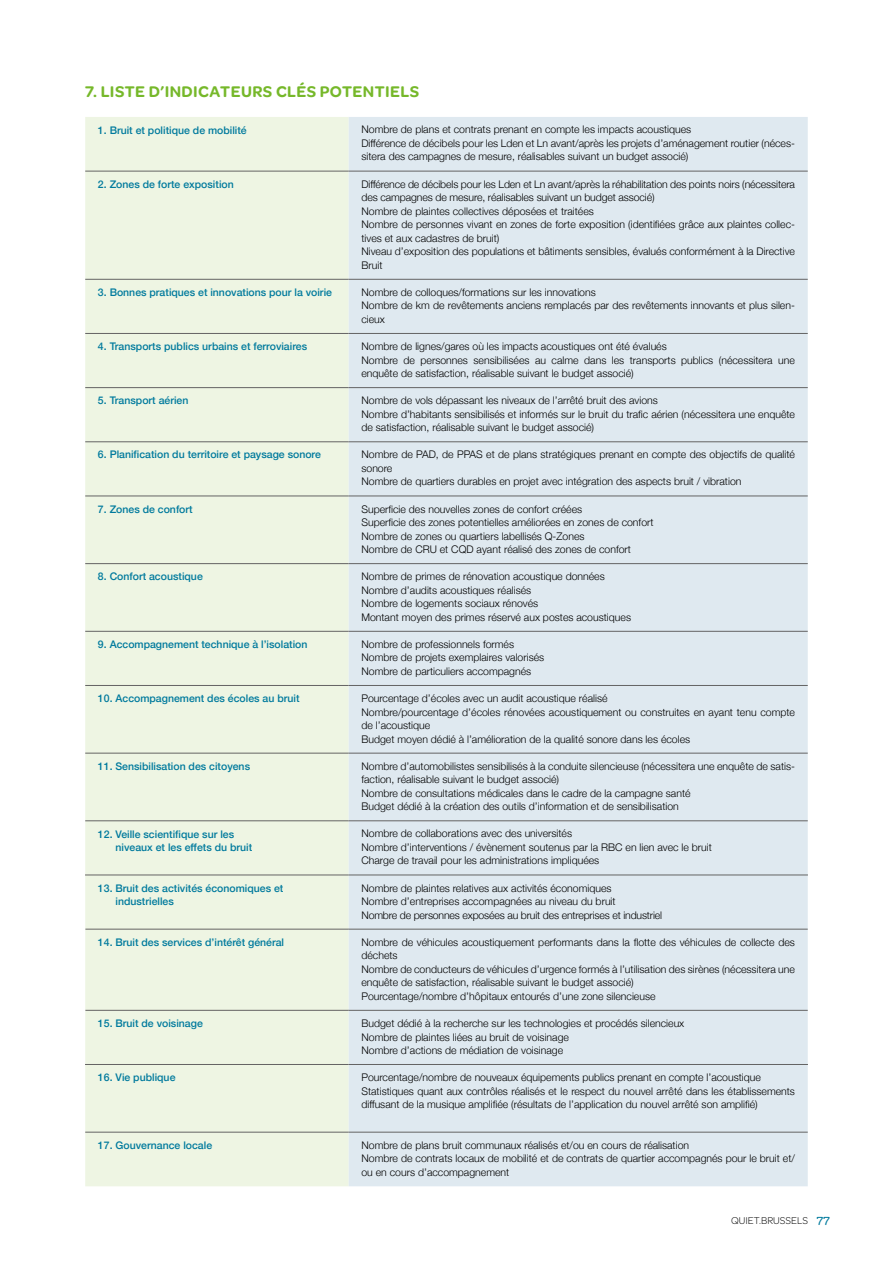
<style>
.page{position:relative;width:893px;height:1263px;background:#fff}
.page>*{position:absolute;margin:0;border:0;box-sizing:border-box;transform-origin:0 0}
.t1{font:600 16.5px "Omnes";letter-spacing:.025em;color:#76b82a}
.t2{font:300 10.5px/13.5px "Helvetica Neue";color:#000}
.t3{font:500 10.5px/13.5px "Helvetica Neue";color:#007a9d}
.t4{font:300 10.5px "Omnes";color:#000}
.s1{font-family:"Mija";font-weight:400;font-size:12px;color:#007a9d}
</style>
<div class="page">
<div style="left:85px;top:117px;width:264px;height:1069px;background:#eef5e3"></div>
<div style="left:349px;top:117px;width:459px;height:1069px;background:#dfe9f0"></div>
<hr style="left:85px;top:171px;width:264px;height:1px;background:#646363">
<hr style="left:349px;top:171px;width:459px;height:1px;background:#646363">
<hr style="left:85px;top:279px;width:264px;height:1px;background:#646363">
<hr style="left:349px;top:279px;width:459px;height:1px;background:#646363">
<hr style="left:85px;top:333px;width:264px;height:1px;background:#646363">
<hr style="left:349px;top:333px;width:459px;height:1px;background:#646363">
<hr style="left:85px;top:387px;width:264px;height:1px;background:#646363">
<hr style="left:349px;top:387px;width:459px;height:1px;background:#646363">
<hr style="left:85px;top:441px;width:264px;height:1px;background:#646363">
<hr style="left:349px;top:441px;width:459px;height:1px;background:#646363">
<hr style="left:85px;top:496px;width:264px;height:1px;background:#646363">
<hr style="left:349px;top:496px;width:459px;height:1px;background:#646363">
<hr style="left:85px;top:563px;width:264px;height:1px;background:#646363">
<hr style="left:349px;top:563px;width:459px;height:1px;background:#646363">
<hr style="left:85px;top:631px;width:264px;height:1px;background:#646363">
<hr style="left:349px;top:631px;width:459px;height:1px;background:#646363">
<hr style="left:85px;top:685px;width:264px;height:1px;background:#646363">
<hr style="left:349px;top:685px;width:459px;height:1px;background:#646363">
<hr style="left:85px;top:753px;width:264px;height:1px;background:#646363">
<hr style="left:349px;top:753px;width:459px;height:1px;background:#646363">
<hr style="left:85px;top:820px;width:264px;height:1px;background:#646363">
<hr style="left:349px;top:820px;width:459px;height:1px;background:#646363">
<hr style="left:85px;top:929px;width:263px;height:1px;background:#646363">
<hr style="left:85px;top:1010px;width:263px;height:1px;background:#646363">
<hr style="left:85px;top:1132px;width:264px;height:1px;background:#646363">
<hr style="left:349px;top:1132px;width:459px;height:1px;background:#646363">
<hr style="left:85px;top:875px;width:264px;height:1px;background:#646363">
<hr style="left:349px;top:875px;width:459px;height:1px;background:#646363">
<hr style="left:85px;top:1064px;width:264px;height:1px;background:#646363">
<hr style="left:349px;top:1064px;width:459px;height:1px;background:#646363">
<hr style="left:348px;top:929px;width:460px;height:1px;background:#646363">
<hr style="left:348px;top:1010px;width:460px;height:1px;background:#646363">
<h1 class="t1" style="left:85px;top:79px;width:336px">7. LISTE D’INDICATEURS CLÉS POTENTIELS</h1>
<p class="t3" style="left:98px;top:122px;width:150px">1. Bruit et politique de mobilité</p>
<p class="t2" style="left:361px;top:122px;width:435px">Nombre de plans et contrats prenant en compte les impacts acoustiques<br>Différence de décibels pour les Lden et Ln avant/après les projets d’aménagement routier (néces&shy;sitera des campagnes de mesure, réalisables suivant un budget associé)</p>
<p class="t3" style="left:98px;top:176px;width:137px">2. Zones de forte exposition</p>
<p class="t2" style="left:361px;top:176px;width:435px">Différence de décibels pour les Lden et Ln avant/après la réhabilitation des points noirs (nécessitera des campagnes de mesure, réalisables suivant un budget associé)<br>Nombre de plaintes collectives déposées et traitées<br>Nombre de personnes vivant en zones de forte exposition (identifiées grâce aux plaintes collec&shy;tives et aux cadastres de bruit)<br>Niveau d’exposition des populations et bâtiments sensibles, évalués conformément à la Directive Bruit</p>
<p class="t3" style="left:98px;top:285px;width:236px">3. Bonnes pratiques et innovations pour la voirie</p>
<p class="t2" style="left:361px;top:285px;width:435px">Nombre de colloques/formations sur les innovations<br>Nombre de km de revêtements anciens remplacés par des revêtements innovants et plus silen&shy;cieux</p>
<p class="t3" style="left:98px;top:339px;width:211px">4. Transports publics urbains et ferroviaires</p>
<p class="t2" style="left:361px;top:339px;width:435px">Nombre de lignes/gares où les impacts acoustiques ont été évalués<br>Nombre de personnes sensibilisées au calme dans les transports publics (nécessitera une enquête de satisfaction, réalisable suivant le budget associé)</p>
<p class="t3" style="left:98px;top:393px;width:92px">5. Transport aérien</p>
<p class="t2" style="left:361px;top:393px;width:435px">Nombre de vols dépassant les niveaux de l’arrêté bruit des avions<br>Nombre d’habitants sensibilisés et informés sur le bruit du trafic aérien (nécessitera une enquête de satisfaction, réalisable suivant le budget associé)</p>
<p class="t3" style="left:98px;top:447px;width:224px">6. Planification du territoire et paysage sonore</p>
<p class="t2" style="left:361px;top:447px;width:435px">Nombre de PAD, de PPAS et de plans stratégiques prenant en compte des objectifs de qualité sonore<br>Nombre de quartiers durables en projet avec intégration des aspects bruit / vibration</p>
<p class="t3" style="left:98px;top:501px;width:96px">7. Zones de confort</p>
<p class="t2" style="left:361px;top:501px;width:294px">Superficie des nouvelles zones de confort créées<br>Superficie des zones potentielles améliorées en zones de confort Nombre de zones ou quartiers labellisés Q-Zones<br>Nombre de CRU et CQD ayant réalisé des zones de confort</p>
<p class="t3" style="left:98px;top:569px;width:106px">8. Confort acoustique</p>
<p class="t2" style="left:361px;top:569px;width:271px">Nombre de primes de rénovation acoustique données Nombre d’audits acoustiques réalisés<br>Nombre de logements sociaux rénovés<br>Montant moyen des primes réservé aux postes acoustiques</p>
<p class="t3" style="left:98px;top:637px;width:211px">9. Accompagnement technique à l’isolation</p>
<p class="t2" style="left:361px;top:637px;width:184px">Nombre de professionnels formés<br>Nombre de projets exemplaires valorisés<br>Nombre de particuliers accompagnés</p>
<p class="t3" style="left:98px;top:691px;width:203px">10. Accompagnement des écoles au bruit</p>
<p class="t2" style="left:361px;top:691px;width:435px">Pourcentage d’écoles avec un audit acoustique réalisé<br>Nombre/pourcentage d’écoles rénovées acoustiquement ou construites en ayant tenu compte de l’acoustique<br>Budget moyen dédié à l’amélioration de la qualité sonore dans les écoles</p>
<p class="t3" style="left:98px;top:758px;width:154px">11. Sensibilisation des citoyens</p>
<p class="t2" style="left:361px;top:758px;width:435px">Nombre d’automobilistes sensibilisés à la conduite silencieuse (nécessitera une enquête de satis&shy;faction, réalisable suivant le budget associé)<br>Nombre de consultations médicales dans le cadre de la campagne santé<br>Budget dédié à la création des outils d’information et de sensibilisation</p>
<p class="t3" style="left:115px;top:826px;width:138px;text-indent:-18px">12. Veille scientifique sur les niveaux et les effets du bruit</p>
<p class="t2" style="left:361px;top:826px;width:352px">Nombre de collaborations avec des universités<br>Nombre d’interventions / évènement soutenus par la RBC en lien avec le bruit<br>Charge de travail pour les administrations impliquées</p>
<p class="t3" style="left:115px;top:880px;width:169px;text-indent:-18px">13. Bruit des activités économiques et industrielles</p>
<p class="t2" style="left:361px;top:880px;width:302px">Nombre de plaintes relatives aux activités économiques<br>Nombre d’entreprises accompagnées au niveau du bruit<br>Nombre de personnes exposées au bruit des entreprises et industriel</p>
<p class="t3" style="left:98px;top:934px;width:188px">14. Bruit des services d’intérêt général</p>
<p class="t2" style="left:361px;top:934px;width:435px">Nombre de véhicules acoustiquement performants dans la flotte des véhicules de collecte des déchets<br>Nombre de conducteurs de véhicules d’urgence formés à l’utilisation des sirènes (nécessitera une enquête de satisfaction, réalisable suivant le budget associé)<br>Pourcentage/nombre d’hôpitaux entourés d’une zone silencieuse</p>
<p class="t3" style="left:98px;top:1016px;width:106px">15. Bruit de voisinage</p>
<p class="t2" style="left:361px;top:1016px;width:324px">Budget dédié à la recherche sur les technologies et procédés silencieux<br>Nombre de plaintes liées au bruit de voisinage<br>Nombre d’actions de médiation de voisinage</p>
<p class="t3" style="left:98px;top:1070px;width:79px">16. Vie publique</p>
<p class="t2" style="left:361px;top:1070px;width:435px">Pourcentage/nombre de nouveaux équipements publics prenant en compte l’acoustique<br>Statistiques quant aux contrôles réalisés et le respect du nouvel arrêté dans les établissements diffusant de la musique amplifiée (résultats de l’application du nouvel arrêté son amplifié)</p>
<p class="t3" style="left:98px;top:1137px;width:116px">17. Gouvernance locale</p>
<p class="t2" style="left:361px;top:1137px;width:435px">Nombre de plans bruit communaux réalisés et/ou en cours de réalisation<br>Nombre de contrats locaux de mobilité et de contrats de quartier accompagnés pour le bruit et/ ou en cours d’accompagnement</p>
<p class="t4" style="left:731px;top:1214px;width:101px">QUIET.BRUSSELS <span class="s1">77</span></p>
</div>
